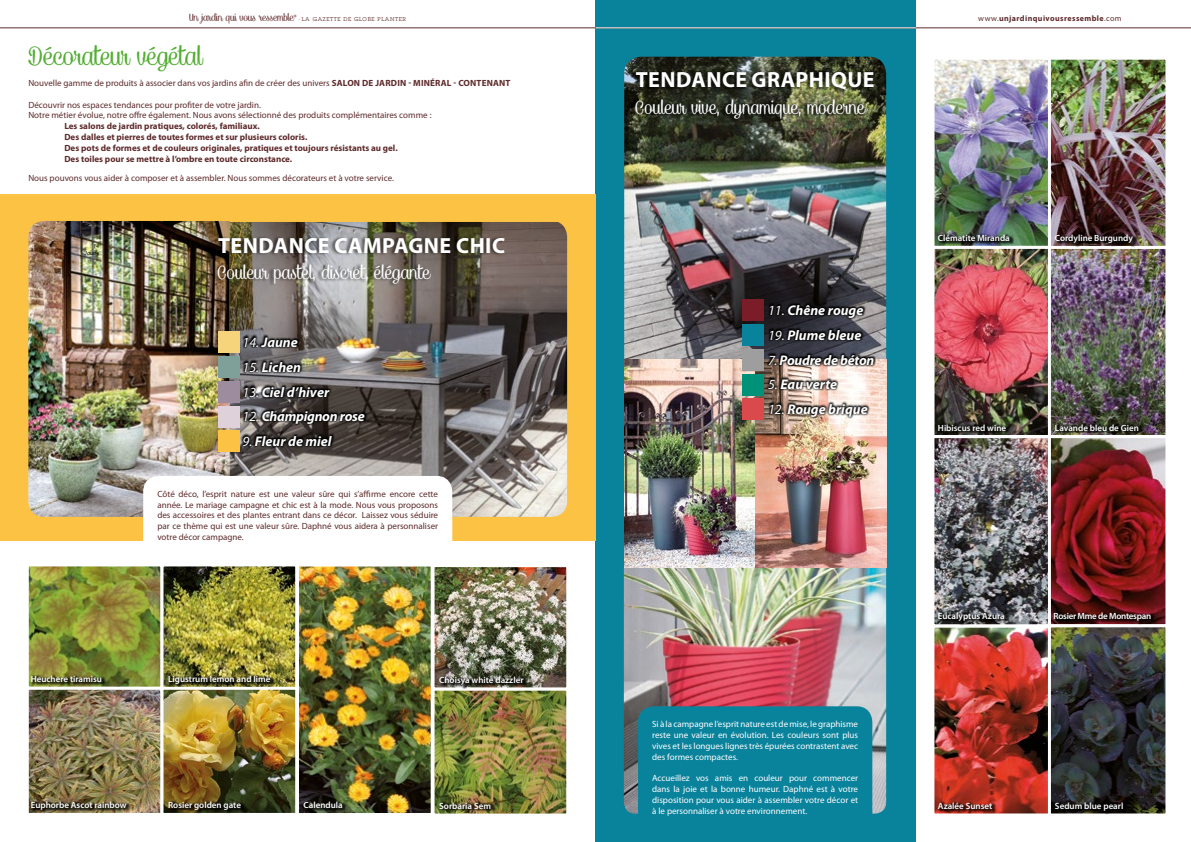
<style>
.page{position:relative;width:1191px;height:842px;background:#fff}
.page>*{position:absolute;margin:0;border:0;box-sizing:border-box;transform-origin:0 0}
.t1{font:30px "Caneletter Script";color:#52ae32}
.t2{font:22px "Caneletter Script";color:#fff}
.t3{font:700 22px "Myriad Pro";letter-spacing:.02em;color:#fff}
.t4{font:italic 700 14px "Myriad Pro";color:#fff}
.t5{font:italic 700 14px "Myriad Pro";letter-spacing:-.02em;color:#fff}
.t6{font:12px "Caneletter Script";color:#5e2a2b}
.t7{font:9px/10.8px "Myriad Pro";color:#5e2a2b}
.t8{font:9px/10.8px "Myriad Pro";color:#fff;text-align:justify}
.t9{font:700 9px/10.8px "Myriad Pro";color:#5e2a2b}
.t10{font:600 9px "Myriad Pro";color:#fff}
.t11{font:600 9px "Myriad Pro";letter-spacing:-.03em;color:#fff}
.t12{font:700 8px "Myriad Pro";letter-spacing:.05em;color:#5e2a2b}
.t13{font:italic 5.9px/7.1px "Myriad Pro";color:#000;text-align:right}
.t14{font:5.5px "Lubalin Graph Std";letter-spacing:.12em;color:#5e2a2b}
.t15{font:4.2px "Caneletter Script";color:#5e2a2b;scale:1.25 1}
.s1{font-family:"Caneletter Script"}
.s2{font-weight:400}
.s3{font-weight:700}
</style>
<div class="page">
<div style="left:595px;top:0;width:321px;height:842px;background:#09829b"></div>
<img style="left:935px;top:61px;width:113px;height:184px">
<div style="left:931px;top:57px;width:121px;height:192px;border:3px solid #fff"></div>
<img style="left:935px;top:250px;width:113px;height:184px">
<div style="left:931px;top:246px;width:121px;height:192px;border:3px solid #fff"></div>
<img style="left:935px;top:628px;width:113px;height:184px">
<div style="left:931px;top:624px;width:121px;height:192px;border:3px solid #fff"></div>
<img style="left:1052px;top:249px;width:112px;height:185px">
<div style="left:1048px;top:245px;width:120px;height:193px;border:3px solid #fff"></div>
<img style="left:935px;top:439px;width:113px;height:184px">
<div style="left:931px;top:435px;width:121px;height:192px;border:3px solid #fff"></div>
<img style="left:1052px;top:61px;width:112px;height:184px">
<div style="left:1048px;top:57px;width:120px;height:192px;border:3px solid #fff"></div>
<img style="left:1052px;top:439px;width:112px;height:184px">
<div style="left:1048px;top:435px;width:120px;height:192px;border:3px solid #fff"></div>
<img style="left:1052px;top:628px;width:112px;height:184px">
<div style="left:1048px;top:624px;width:120px;height:192px;border:3px solid #fff"></div>
<hr style="left:0;top:27px;width:1191px;height:1px;background:#5e2a2b">
<div style="left:1055px;top:233px;width:83px;height:14px;background:#000;opacity:.75"></div>
<div style="left:938px;top:234px;width:76px;height:11px;background:#000;opacity:.75"></div>
<div style="left:939px;top:423px;width:72px;height:11px;background:#000;opacity:.75"></div>
<div style="left:939px;top:611px;width:70px;height:14px;background:#000;opacity:.75"></div>
<div style="left:1056px;top:801px;width:72px;height:13px;background:#000;opacity:.75"></div>
<div style="left:938px;top:802px;width:59px;height:11px;background:#000;opacity:.75"></div>
<div style="left:1056px;top:423px;width:87px;height:11px;background:#000;opacity:.75"></div>
<div style="left:1054px;top:611px;width:101px;height:13px;background:#000;opacity:.75"></div>
<div style="left:0;top:194px;width:595px;height:346px;background:#fcc243"></div>
<img style="left:28px;top:221px;width:539px;height:296px">
<div style="left:143px;top:476px;width:309px;height:97px;background:#fff;border-radius:16px"></div>
<img style="left:30px;top:567px;width:129px;height:119px">
<div style="left:26px;top:563px;width:137px;height:127px;border:3px solid #fff"></div>
<div style="left:32px;top:674px;width:74px;height:11px;background:#000;opacity:.75"></div>
<img style="left:30px;top:691px;width:129px;height:121px">
<div style="left:26px;top:687px;width:137px;height:129px;border:3px solid #fff"></div>
<div style="left:32px;top:800px;width:99px;height:13px;background:#000;opacity:.75"></div>
<img style="left:300px;top:567px;width:130px;height:245px">
<div style="left:296px;top:563px;width:138px;height:253px;border:3px solid #fff"></div>
<div style="left:304px;top:800px;width:43px;height:11px;background:#000;opacity:.75"></div>
<img style="left:164px;top:567px;width:130px;height:120px">
<div style="left:160px;top:563px;width:138px;height:130px;border:3px solid #fff"></div>
<div style="left:169px;top:674px;width:106px;height:13px;background:#000;opacity:.75"></div>
<img style="left:435px;top:691px;width:130px;height:121px">
<div style="left:431px;top:687px;width:138px;height:129px;border:3px solid #fff"></div>
<div style="left:440px;top:801px;width:55px;height:11px;background:#000;opacity:.75"></div>
<img style="left:435px;top:568px;width:130px;height:118px">
<div style="left:431px;top:564px;width:138px;height:126px;border:3px solid #fff"></div>
<div style="left:439px;top:675px;width:89px;height:14px;background:#000;opacity:.75"></div>
<img style="left:164px;top:691px;width:130px;height:121px">
<div style="left:160px;top:687px;width:138px;height:129px;border:3px solid #fff"></div>
<div style="left:169px;top:800px;width:76px;height:13px;background:#000;opacity:.75"></div>
<div style="left:213px;top:237px;width:292px;height:50px;background:#000;opacity:.53"></div>
<img style="left:624px;top:57px;width:263px;height:757px">
<div style="left:630px;top:70px;width:243px;height:51px;background:#000;opacity:.5"></div>
<svg style="left:638px;top:706px;width:234px;height:108px"></svg>
<div style="left:218px;top:331px;width:22px;height:22px;background:#f6d47c"></div>
<div style="left:218px;top:356px;width:22px;height:21px;background:#7ea098"></div>
<div style="left:218px;top:381px;width:22px;height:21px;background:#9c8c9d"></div>
<div style="left:218px;top:406px;width:22px;height:21px;background:#ded1da"></div>
<div style="left:218px;top:430px;width:22px;height:22px;background:#fcc243"></div>
<div style="left:742px;top:299px;width:21px;height:21px;background:#7a1d29"></div>
<div style="left:742px;top:324px;width:21px;height:21px;background:#09829b"></div>
<div style="left:742px;top:349px;width:21px;height:21px;background:#9e9e9f"></div>
<div style="left:742px;top:374px;width:21px;height:21px;background:#009179"></div>
<div style="left:742px;top:398px;width:21px;height:21px;background:#da4a4c"></div>
<svg style="left:242px;top:335px;width:58px;height:14px"></svg>
<svg style="left:242px;top:360px;width:61px;height:14px"></svg>
<svg style="left:242px;top:383px;width:90px;height:15px"></svg>
<svg style="left:242px;top:408px;width:125px;height:17px;background:#2e2b29"></svg>
<svg style="left:241px;top:434px;width:93px;height:14px"></svg>
<svg style="left:767px;top:303px;width:98px;height:17px;background:#1c1b1e"></svg>
<svg style="left:766px;top:352px;width:110px;height:14px;background:#302d2e"></svg>
<svg style="left:767px;top:327px;width:96px;height:14px"></svg>
<div style="left:765px;top:377px;width:73px;height:14px;background:#000;opacity:.9"></div>
<div style="left:767px;top:401px;width:102px;height:17px;background:#000;opacity:.9"></div>
<hr style="left:595px;top:27px;width:321px;height:1px;background:#fff">
<h3 class="t6" style="left:189px;top:12px;width:106px">Un jardin qui vous ressemble</h3>
<p class="t15" style="left:294px;top:14px;width:4px">®</p>
<p class="t14" style="left:299px;top:16px;width:109px"><span class="s1">-</span> LA GAZETTE DE GLOBE PLANTER</p>
<p class="t12" style="left:978px;top:14px;width:145px"><span class="s2">www.</span>unjardinquivousressemble<span class="s2">.com</span></p>
<h1 class="t1" style="left:28px;top:41px;width:175px">Décorateur végétal</h1>
<p class="t7" style="left:28px;top:77px;width:484px">Nouvelle gamme de produits à associer dans vos jardins afin de créer des univers <span class="s3">SALON DE JARDIN - MINÉRAL - CONTENANT</span></p>
<p class="t7" style="left:28px;top:99px;width:405px">Découvrir nos espaces tendances pour profiter de votre jardin.<br>Notre métier évolue, notre offre également. Nous avons sélectionné des produits complémentaires comme :</p>
<p class="t9" style="left:64px;top:120px;width:335px">Les salons de jardin pratiques, colorés, familiaux.<br>Des dalles et pierres de toutes formes et sur plusieurs coloris.<br>Des pots de formes et de couleurs originales, pratiques et toujours résistants au gel.<br>Des toiles pour se mettre à l’ombre en toute circonstance.</p>
<p class="t7" style="left:28px;top:173px;width:367px">Nous pouvons vous aider à composer et à assembler. Nous sommes décorateurs et à votre service.</p>
<p class="t13" style="left:85px;top:243px;width:16px">14<br>Jaune</p>
<h2 class="t3" style="left:218px;top:231px;width:288px">TENDANCE CAMPAGNE CHIC</h2>
<h2 class="t2" style="left:218px;top:261px;width:214px">Couleur pastel, discret, élégante</h2>
<h3 class="t4" style="left:242px;top:333px;width:57px"><span class="s2">14.</span> Jaune</h3>
<h3 class="t4" style="left:242px;top:358px;width:60px"><span class="s2">15.</span> Lichen</h3>
<h3 class="t4" style="left:242px;top:383px;width:88px"><span class="s2">13.</span> Ciel d’hiver</h3>
<h3 class="t5" style="left:242px;top:407px;width:124px"><span class="s2">12.</span> Champignon rose</h3>
<h3 class="t4" style="left:242px;top:432px;width:91px"><span class="s2">9.</span> Fleur de miel</h3>
<p class="t10" style="left:31px;top:673px;width:73px">Heuchere tiramisu</p>
<p class="t7" style="left:157px;top:488px;width:282px;text-align:justify">Côté déco, l’esprit nature est une valeur sûre qui s’affirme encore cette année. Le mariage campagne et chic est à la mode. Nous vous proposons des accessoires et des plantes entrant dans ce décor. Laissez vous séduire par ce thème qui est une valeur sûre. Daphné vous aidera à personnaliser votre décor campagne.</p>
<p class="t10" style="left:168px;top:673px;width:104px">Ligustrum lemon and lime</p>
<p class="t10" style="left:439px;top:674px;width:86px">Choisya white dazzler</p>
<p class="t10" style="left:31px;top:799px;width:97px">Euphorbe Ascot rainbow</p>
<p class="t10" style="left:304px;top:799px;width:41px">Calendula</p>
<p class="t10" style="left:168px;top:799px;width:74px">Rosier golden gate</p>
<p class="t10" style="left:439px;top:800px;width:53px">Sorbaria Sem</p>
<h2 class="t3" style="left:636px;top:66px;width:240px">TENDANCE GRAPHIQUE</h2>
<h2 class="t2" style="left:635px;top:96px;width:231px">Couleur vive, dynamique, moderne</h2>
<h3 class="t4" style="left:768px;top:301px;width:97px"><span class="s2">11.</span> Chêne rouge</h3>
<h3 class="t5" style="left:768px;top:351px;width:108px"><span class="s2">7.</span> Poudre de béton</h3>
<h3 class="t4" style="left:768px;top:326px;width:95px"><span class="s2">19.</span> Plume bleue</h3>
<h3 class="t4" style="left:768px;top:376px;width:71px"><span class="s2">5.</span> Eau verte</h3>
<h3 class="t4" style="left:768px;top:400px;width:101px"><span class="s2">12.</span> Rouge brique</h3>
<p class="t10" style="left:938px;top:233px;width:73px">Clématite Miranda</p>
<p class="t10" style="left:1055px;top:232px;width:79px">Cordyline Burgundy</p>
<p class="t10" style="left:938px;top:422px;width:70px">Hibiscus red wine</p>
<p class="t10" style="left:1055px;top:422px;width:85px">Lavande bleu de Gien</p>
<p class="t8" style="left:652px;top:719px;width:207px">Si à la campagne l’esprit nature est de mise, le graphisme reste une valeur en évolution. Les couleurs sont plus vives et les longues lignes très épurées contrastent avec des formes compactes.</p>
<p class="t8" style="left:652px;top:773px;width:207px">Accueillez vos amis en couleur pour commencer dans la joie et la bonne humeur. Daphné est à votre disposition pour vous aider à assembler votre décor et à le personnaliser à votre environnement.</p>
<p class="t10" style="left:938px;top:610px;width:68px">Eucalyptus Azura</p>
<p class="t11" style="left:1053px;top:610px;width:99px">Rosier Mme de Montespan</p>
<p class="t10" style="left:938px;top:801px;width:56px">Azalée Sunset</p>
<p class="t10" style="left:1055px;top:800px;width:70px">Sedum blue pearl</p>
</div>
